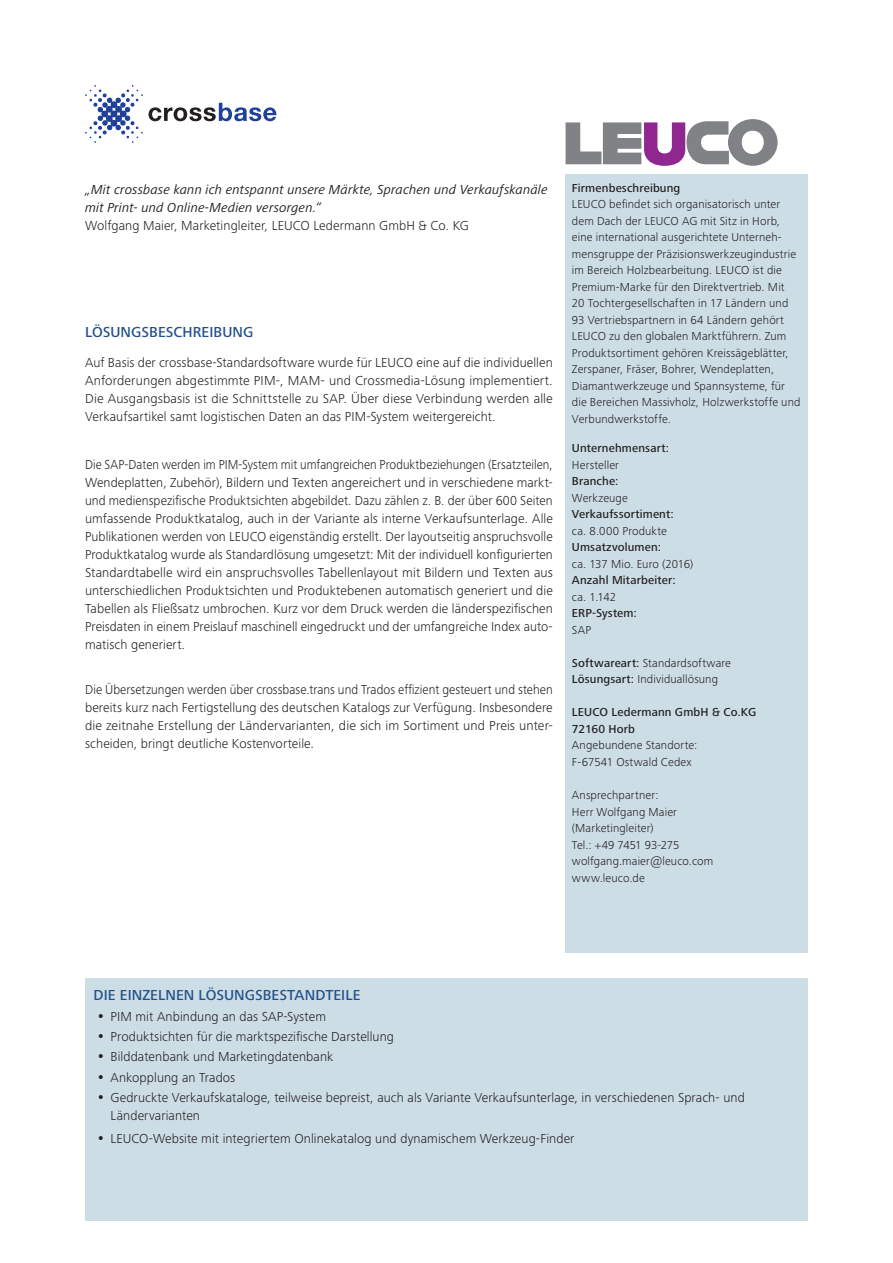
<style>
.page{position:relative;width:893px;height:1263px;background:#fff}
.page>*{position:absolute;margin:0;border:0;box-sizing:border-box;transform-origin:0 0}
.t1{font:500 15px "Frutiger Next LTW1 G";letter-spacing:.005em;color:#22508b}
.t2{font:300 13.5px/18px "Frutiger Next LTW1 G";letter-spacing:.005em;color:#231f20;text-align:justify;scale:.93 1}
.t3{font:300 13.5px/20.4px "Frutiger Next LTW1 G";letter-spacing:.005em;color:#231f20}
.t4{font:300 13.5px/18px "Frutiger Next LTW1 G";letter-spacing:.005em;color:#231f20;text-align:justify;scale:.95 1}
.t5{font:italic 13.5px/18px "Frutiger Next LTW1 G";letter-spacing:.01em;color:#231f20}
.t6{font:300 12px/16.5px "Frutiger Next LTW1 G";letter-spacing:.01em;color:#231f20}
.t7{font:500 12px/16.5px "Frutiger Next LTW1 G";letter-spacing:.015em;color:#231f20}
.s1{font-weight:500}
</style>
<div class="page">
<div style="left:566px;top:174px;width:242px;height:778px;background:#cddde6"></div>
<div style="left:85px;top:978px;width:723px;height:242px;background:#cddde6"></div>
<svg style="left:566px;top:119px;width:212px;height:47px"></svg>
<svg style="left:149px;top:103px;width:127px;height:18px"></svg>
<svg style="left:85px;top:85px;width:58px;height:58px"></svg>
<p class="t5" style="left:85px;top:181px;width:464px">„Mit crossbase kann ich entspannt unsere Märkte, Sprachen und Verkaufskanäle mit Print- und Online-Medien versorgen.“</p>
<p class="t3" style="left:85px;top:215px;width:385px">Wolfgang Maier, Marketingleiter, LEUCO Ledermann GmbH &amp; Co. KG</p>
<p class="t1" style="left:85px;top:323px;width:170px">LÖSUNGSBESCHREIBUNG</p>
<p class="t3" style="left:85px;top:354px;width:469px;line-height:18px;text-align:justify">Auf Basis der crossbase-Standardsoftware wurde für LEUCO eine auf die individuellen Anforderungen abgestimmte PIM-, MAM- und Crossmedia-Lösung implementiert.<br>Die Ausgangsbasis ist die Schnittstelle zu SAP. Über diese Verbindung werden alle Verkaufsartikel samt logistischen Daten an das PIM-System weitergereicht.</p>
<p class="t2" style="left:85px;top:456px;width:505px">Die SAP-Daten werden im PIM-System mit umfangreichen Produktbeziehungen (Ersatzteilen, Wendeplatten, Zubehör), Bildern und Texten angereichert und in verschiedene markt&shy;und medienspezifische Produktsichten abgebildet. Dazu zählen z. B. der über 600 Seiten umfassende Produktkatalog, auch in der Variante als interne Verkaufsunterlage. Alle Publikationen werden von LEUCO eigenständig erstellt. Der layoutseitig anspruchsvolle Produktkatalog wurde als Standardlösung umgesetzt: Mit der individuell konfigurierten Standardtabelle wird ein anspruchsvolles Tabellenlayout mit Bildern und Texten aus unterschiedlichen Produktsichten und Produktebenen automatisch generiert und die Tabellen als Fließsatz umbrochen. Kurz vor dem Druck werden die länderspezifischen Preisdaten in einem Preislauf maschinell eingedruckt und der umfangreiche Index auto&shy;matisch generiert.</p>
<p class="t4" style="left:85px;top:680px;width:494px">Die Übersetzungen werden über crossbase.trans und Trados effizient gesteuert und stehen bereits kurz nach Fertigstellung des deutschen Katalogs zur Verfügung. Insbesondere die zeitnahe Erstellung der Ländervarianten, die sich im Sortiment und Preis unter&shy;scheiden, bringt deutliche Kostenvorteile.</p>
<p class="t7" style="left:572px;top:180px;width:110px">Firmenbeschreibung</p>
<p class="t6" style="left:572px;top:196px;width:230px">LEUCO befindet sich organisatorisch unter dem Dach der LEUCO AG mit Sitz in Horb, eine international ausgerichtete Unterneh&shy;mensgruppe der Präzisionswerkzeugindustrie im Bereich Holzbearbeitung. LEUCO ist die Premium-Marke für den Direktvertrieb. Mit<br>20 Tochtergesellschaften in 17 Ländern und 93 Vertriebspartnern in 64 Ländern gehört LEUCO zu den globalen Marktführern. Zum Produktsortiment gehören Kreissägeblätter, Zerspaner, Fräser, Bohrer, Wendeplatten, Diamantwerkzeuge und Spannsysteme, für die Bereichen Massivholz, Holzwerkstoffe und Verbundwerkstoffe.</p>
<p class="t7" style="left:572px;top:441px;width:99px">Unternehmensart:</p>
<p class="t6" style="left:572px;top:457px;width:49px">Hersteller</p>
<p class="t7" style="left:572px;top:474px;width:48px">Branche:</p>
<p class="t6" style="left:572px;top:490px;width:57px">Werkzeuge</p>
<p class="t7" style="left:572px;top:507px;width:103px">Verkaufssortiment:</p>
<p class="t6" style="left:572px;top:523px;width:97px">ca. 8.000 Produkte</p>
<p class="t7" style="left:572px;top:540px;width:91px">Umsatzvolumen:</p>
<p class="t6" style="left:572px;top:556px;width:123px">ca. 137 Mio. Euro (2016)</p>
<p class="t7" style="left:572px;top:573px;width:105px">Anzahl Mitarbeiter:</p>
<p class="t6" style="left:572px;top:589px;width:46px">ca. 1.142</p>
<p class="t7" style="left:572px;top:606px;width:66px">ERP-System:</p>
<p class="t6" style="left:572px;top:622px;width:21px">SAP</p>
<p class="t6" style="left:572px;top:655px;width:161px"><span class="s1">Softwareart:</span> Standardsoftware<br><span class="s1">Lösungsart:</span> Individuallösung</p>
<p class="t7" style="left:572px;top:705px;width:186px">LEUCO Ledermann GmbH &amp; Co.KG<br>72160 Horb</p>
<p class="t6" style="left:572px;top:737px;width:127px">Angebundene Standorte:<br>F-67541 Ostwald Cedex</p>
<p class="t6" style="left:572px;top:787px;width:143px">Ansprechpartner:<br>Herr Wolfgang Maier (Marketingleiter)<br>Tel.: +49 7451 93-275 wolfgang.maier@leuco.com www.leuco.de</p>
<p class="t1" style="left:94px;top:986px;width:268px">DIE EINZELNEN LÖSUNGSBESTANDTEILE</p>
<p class="t3" style="left:111px;top:1006px;width:636px">PIM mit Anbindung an das SAP-System<br>Produktsichten für die marktspezifische Darstellung<br>Bilddatenbank und Marketingdatenbank<br>Ankopplung an Trados<br>Gedruckte Verkaufskataloge, teilweise bepreist, auch als Variante Verkaufsunterlage, in verschiedenen Sprach- und</p>
<p class="t3" style="left:111px;top:1104px;width:465px;line-height:22.8px">Ländervarianten<br>LEUCO-Website mit integriertem Onlinekatalog und dynamischem Werkzeug-Finder</p>
</div>
